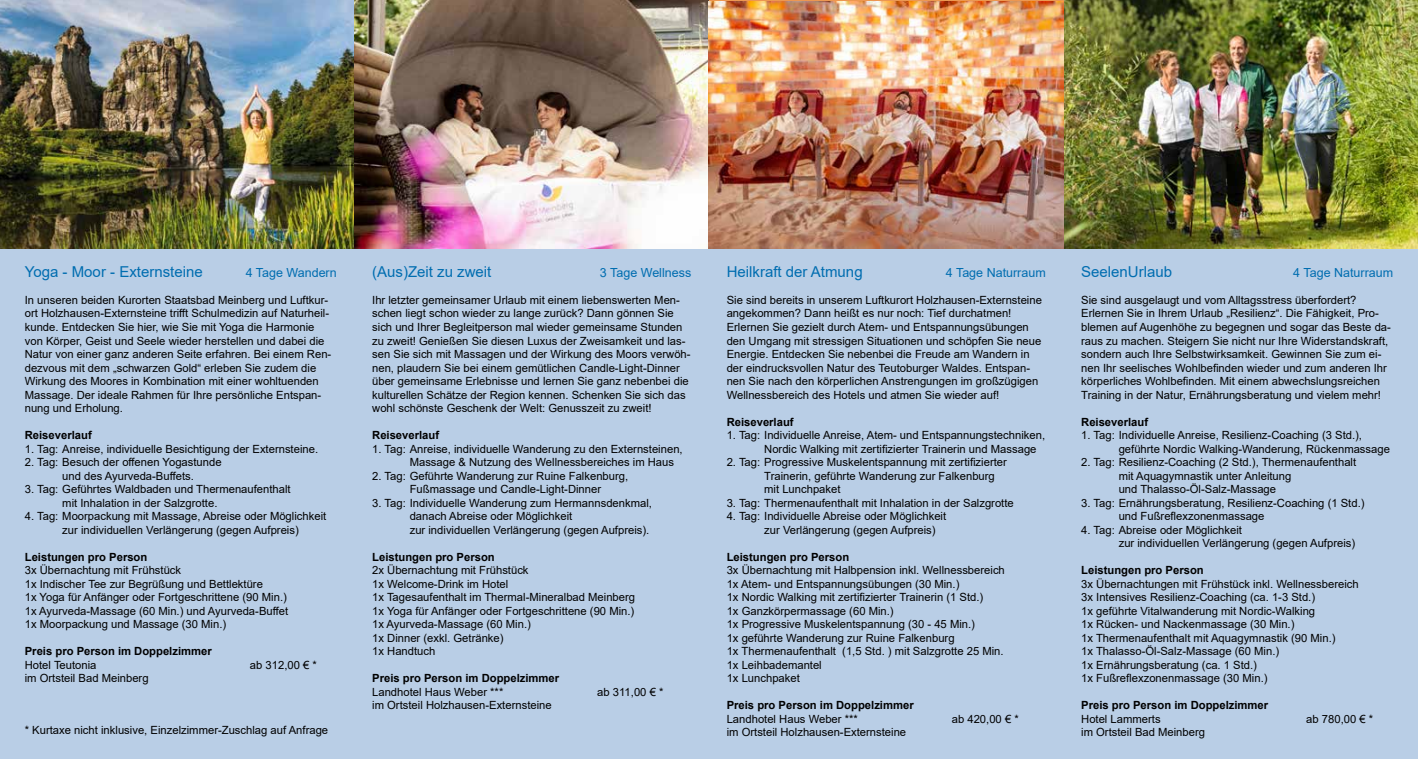
<style>
.page{position:relative;width:1418px;height:759px;background:#fff}
.page>*{position:absolute;margin:0;border:0;box-sizing:border-box;transform-origin:0 0}
.t1{font:15px "Arial";color:#006db0}
.t2{font:12.5px "Arial";color:#006db0}
.t3{font:11.25px/13.5px "Arial";color:#000}
.t4{font:700 11.25px "Arial";color:#000}
</style>
<div class="page">
<div style="left:0;top:0;width:1417px;height:758px;background:#b9cee6"></div>
<img style="left:0;top:0;width:354px;height:248px">
<img style="left:354px;top:0;width:355px;height:248px">
<img style="left:1063px;top:0;width:354px;height:248px">
<img style="left:709px;top:0;width:354px;height:248px">
<h1 class="t1" style="left:372px;top:261px;width:121px">(Aus)Zeit zu zweit</h1>
<p class="t2" style="left:600px;top:264px;width:93px">3 Tage Wellness</p>
<p class="t3" style="left:372px;top:293px;width:320px">Ihr letzter gemeinsamer Urlaub mit einem liebenswerten Men&shy;schen liegt schon wieder zu lange zurück? Dann gönnen Sie sich und Ihrer Begleitperson mal wieder gemeinsame Stunden zu zweit! Genießen Sie diesen Luxus der Zweisamkeit und las&shy;sen Sie sich mit Massagen und der Wirkung des Moors verwöh&shy;nen, plaudern Sie bei einem gemütlichen Candle-Light-Dinner über gemeinsame Erlebnisse und lernen Sie ganz nebenbei die kulturellen Schätze der Region kennen. Schenken Sie sich das wohl schönste Geschenk der Welt: Genusszeit zu zweit!</p>
<p class="t4" style="left:372px;top:427px;width:68px">Reiseverlauf</p>
<p class="t3" style="left:410px;top:441px;width:274px;text-indent:-37px">1. Tag: Anreise, individuelle Wanderung zu den Externsteinen,<br>Massage &amp; Nutzung des Wellnessbereiches im Haus</p>
<p class="t3" style="left:410px;top:468px;width:220px;text-indent:-37px">2. Tag: Geführte Wanderung zur Ruine Falkenburg,<br>Fußmassage und Candle-Light-Dinner</p>
<p class="t3" style="left:410px;top:495px;width:244px;text-indent:-37px">3. Tag: Individuelle Wanderung zum Hermannsdenkmal, danach Abreise oder Möglichkeit<br>zur individuellen Verlängerung (gegen Aufpreis).</p>
<p class="t4" style="left:372px;top:548px;width:124px">Leistungen pro Person</p>
<p class="t3" style="left:372px;top:563px;width:264px">2x Übernachtung mit Frühstück<br>1x Welcome-Drink im Hotel<br>1x Tagesaufenthalt im Thermal-Mineralbad Meinberg 1x Yoga für Anfänger oder Fortgeschrittene (90 Min.)<br>1x Ayurveda-Massage (60 Min.)<br>1x Dinner (exkl. Getränke)<br>1x Handtuch</p>
<p class="t4" style="left:372px;top:670px;width:188px">Preis pro Person im Doppelzimmer</p>
<p class="t3" style="left:372px;top:684px;width:133px">Landhotel Haus Weber ***</p>
<p class="t3" style="left:597px;top:684px;width:68px">ab 311,00 € *</p>
<p class="t3" style="left:372px;top:698px;width:181px">im Ortsteil Holzhausen-Externsteine</p>
<h1 class="t1" style="left:726px;top:261px;width:137px">Heilkraft der Atmung</h1>
<p class="t2" style="left:945px;top:264px;width:101px">4 Tage Naturraum</p>
<p class="t3" style="left:726px;top:293px;width:317px">Sie sind bereits in unserem Luftkurort Holzhausen-Externsteine angekommen? Dann heißt es nur noch: Tief durchatmen!<br>Erlernen Sie gezielt durch Atem- und Entspannungsübungen den Umgang mit stressigen Situationen und schöpfen Sie neue Energie. Entdecken Sie nebenbei die Freude am Wandern in der eindrucksvollen Natur des Teutoburger Waldes. Entspan&shy;nen Sie nach den körperlichen Anstrengungen im großzügigen Wellnessbereich des Hotels und atmen Sie wieder auf!</p>
<p class="t4" style="left:726px;top:413px;width:68px">Reiseverlauf</p>
<p class="t3" style="left:764px;top:428px;width:282px;text-indent:-37px">1. Tag: Individuelle Anreise, Atem- und Entspannungstechniken,<br>Nordic Walking mit zertifizierter Trainerin und Massage</p>
<p class="t3" style="left:764px;top:455px;width:244px;text-indent:-37px">2. Tag: Progressive Muskelentspannung mit zertifizierter<br>Trainerin, geführte Wanderung zur Falkenburg mit Lunchpaket</p>
<p class="t3" style="left:726px;top:495px;width:288px">3. Tag: Thermenaufenthalt mit Inhalation in der Salzgrotte</p>
<p class="t3" style="left:764px;top:509px;width:183px;text-indent:-37px">4. Tag: Individuelle Abreise oder Möglichkeit zur Verlängerung (gegen Aufpreis)</p>
<p class="t4" style="left:726px;top:548px;width:124px">Leistungen pro Person</p>
<p class="t3" style="left:726px;top:563px;width:280px">3x Übernachtung mit Halbpension inkl. Wellnessbereich 1x Atem- und Entspannungsübungen (30 Min.)<br>1x Nordic Walking mit zertifizierter Trainerin (1 Std.)<br>1x Ganzkörpermassage (60 Min.)<br>1x Progressive Muskelentspannung (30 - 45 Min.)<br>1x geführte Wanderung zur Ruine Falkenburg<br>1x Thermenaufenthalt (1,5 Std. ) mit Salzgrotte 25 Min.<br>1x Leihbademantel<br>1x Lunchpaket</p>
<p class="t4" style="left:726px;top:697px;width:188px">Preis pro Person im Doppelzimmer</p>
<p class="t3" style="left:726px;top:711px;width:133px">Landhotel Haus Weber ***</p>
<p class="t3" style="left:951px;top:711px;width:68px">ab 420,00 € *</p>
<h1 class="t1" style="left:25px;top:261px;width:179px">Yoga - Moor - Externsteine</h1>
<p class="t2" style="left:246px;top:264px;width:93px">4 Tage Wandern</p>
<p class="t3" style="left:25px;top:293px;width:308px">In unseren beiden Kurorten Staatsbad Meinberg und Luftkur&shy;ort Holzhausen-Externsteine trifft Schulmedizin auf Naturheil&shy;kunde. Entdecken Sie hier, wie Sie mit Yoga die Harmonie von Körper, Geist und Seele wieder herstellen und dabei die Natur von einer ganz anderen Seite erfahren. Bei einem Ren&shy;dezvous mit dem „schwarzen Gold“ erleben Sie zudem die Wirkung des Moores in Kombination mit einer wohltuenden Massage. Der ideale Rahmen für Ihre persönliche Entspan&shy;nung und Erholung.</p>
<p class="t4" style="left:25px;top:427px;width:68px">Reiseverlauf</p>
<p class="t3" style="left:25px;top:441px;width:295px">1. Tag: Anreise, individuelle Besichtigung der Externsteine.</p>
<p class="t3" style="left:62px;top:455px;width:161px;text-indent:-37px">2. Tag: Besuch der offenen Yogastunde und des Ayurveda-Buffets.</p>
<p class="t3" style="left:62px;top:482px;width:230px;text-indent:-37px">3. Tag: Geführtes Waldbaden und Thermenaufenthalt mit Inhalation in der Salzgrotte.</p>
<p class="t3" style="left:62px;top:509px;width:265px;text-indent:-37px">4. Tag: Moorpackung mit Massage, Abreise oder Möglichkeit zur individuellen Verlängerung (gegen Aufpreis)</p>
<p class="t4" style="left:25px;top:548px;width:124px">Leistungen pro Person</p>
<p class="t3" style="left:25px;top:563px;width:265px">3x Übernachtung mit Frühstück<br>1x Indischer Tee zur Begrüßung und Bettlektüre<br>1x Yoga für Anfänger oder Fortgeschrittene (90 Min.)<br>1x Ayurveda-Massage (60 Min.) und Ayurveda-Buffet 1x Moorpackung und Massage (30 Min.)</p>
<p class="t4" style="left:25px;top:643px;width:188px">Preis pro Person im Doppelzimmer</p>
<p class="t3" style="left:25px;top:657px;width:73px">Hotel Teutonia</p>
<p class="t3" style="left:250px;top:657px;width:68px">ab 312,00 € *</p>
<p class="t3" style="left:25px;top:671px;width:125px">im Ortsteil Bad Meinberg</p>
<p class="t3" style="left:25px;top:723px;width:305px">* Kurtaxe nicht inklusive, Einzelzimmer-Zuschlag auf Anfrage</p>
<p class="t3" style="left:726px;top:725px;width:181px">im Ortsteil Holzhausen-Externsteine</p>
<h1 class="t1" style="left:1081px;top:261px;width:92px">SeelenUrlaub</h1>
<p class="t2" style="left:1293px;top:264px;width:101px">4 Tage Naturraum</p>
<p class="t3" style="left:1081px;top:293px;width:311px">Sie sind ausgelaugt und vom Alltagsstress überfordert?<br>Erlernen Sie in Ihrem Urlaub „Resilienz“. Die Fähigkeit, Pro&shy;blemen auf Augenhöhe zu begegnen und sogar das Beste da&shy;raus zu machen. Steigern Sie nicht nur Ihre Widerstandskraft, sondern auch Ihre Selbstwirksamkeit. Gewinnen Sie zum ei&shy;nen Ihr seelisches Wohlbefinden wieder und zum anderen Ihr körperliches Wohlbefinden. Mit einem abwechslungsreichen Training in der Natur, Ernährungsberatung und vielem mehr!</p>
<p class="t4" style="left:1081px;top:413px;width:68px">Reiseverlauf</p>
<p class="t3" style="left:1118px;top:428px;width:273px;text-indent:-37px">1. Tag: Individuelle Anreise, Resilienz-Coaching (3 Std.), geführte Nordic Walking-Wanderung, Rückenmassage</p>
<p class="t3" style="left:1118px;top:455px;width:239px;text-indent:-37px">2. Tag: Resilienz-Coaching (2 Std.), Thermenaufenthalt mit Aquagymnastik unter Anleitung<br>und Thalasso-Öl-Salz-Massage</p>
<p class="t3" style="left:1118px;top:495px;width:247px;text-indent:-37px">3. Tag: Ernährungsberatung, Resilienz-Coaching (1 Std.) und Fußreflexzonenmassage</p>
<p class="t3" style="left:1118px;top:522px;width:238px;text-indent:-37px">4. Tag: Abreise oder Möglichkeit<br>zur individuellen Verlängerung (gegen Aufpreis)</p>
<p class="t4" style="left:1081px;top:562px;width:124px">Leistungen pro Person</p>
<p class="t3" style="left:1081px;top:576px;width:279px">3x Übernachtungen mit Frühstück inkl. Wellnessbereich 3x Intensives Resilienz-Coaching (ca. 1-3 Std.)<br>1x geführte Vitalwanderung mit Nordic-Walking<br>1x Rücken- und Nackenmassage (30 Min.)<br>1x Thermenaufenthalt mit Aquagymnastik (90 Min.)<br>1x Thalasso-Öl-Salz-Massage (60 Min.)<br>1x Ernährungsberatung (ca. 1 Std.)<br>1x Fußreflexzonenmassage (30 Min.)</p>
<p class="t4" style="left:1081px;top:697px;width:188px">Preis pro Person im Doppelzimmer</p>
<p class="t3" style="left:1081px;top:711px;width:81px">Hotel Lammerts</p>
<p class="t3" style="left:1306px;top:711px;width:68px">ab 780,00 € *</p>
<p class="t3" style="left:1081px;top:725px;width:125px">im Ortsteil Bad Meinberg</p>
</div>
